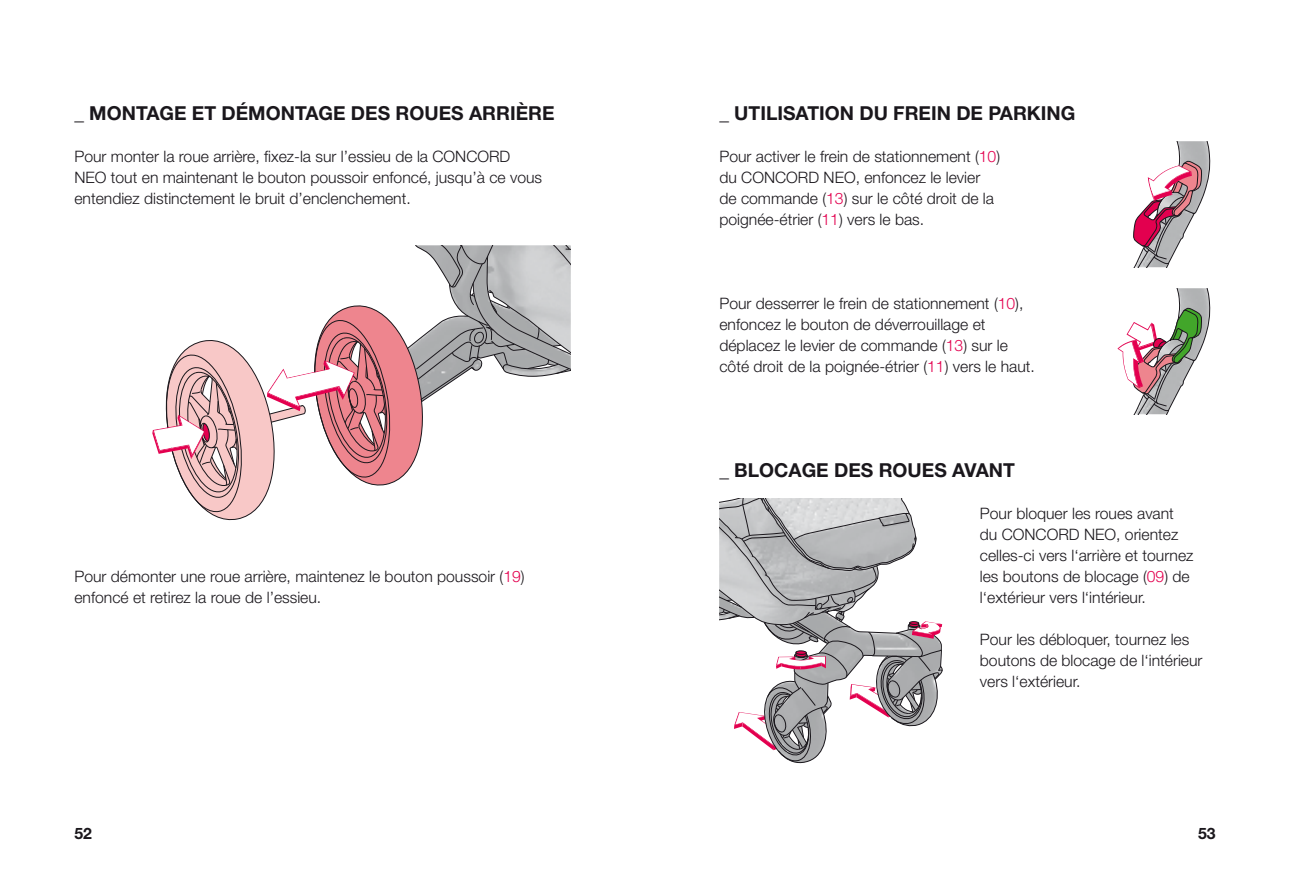
<style>
.page{position:relative;width:1290px;height:893px;background:#fff}
.page>*{position:absolute;margin:0;border:0;box-sizing:border-box;transform-origin:0 0}
.t1{font:700 19.25px "Helvetica Neue LT Pro";color:#1a171c}
.t2{font:300 15.75px/21px "Helvetica Neue LT Pro";color:#1a171c}
.t3{font:700 15.75px "Helvetica Neue LT Pro";color:#1a171c}
.s1{color:#e3004f}
</style>
<div class="page">
<svg style="left:152px;top:246px;width:418px;height:275px"></svg>
<svg style="left:719px;top:498px;width:224px;height:266px"></svg>
<svg style="left:1133px;top:141px;width:78px;height:126px"></svg>
<svg style="left:1117px;top:288px;width:94px;height:126px"></svg>
<p class="t1" style="left:74px;top:101px;width:482px">_ MONTAGE ET DÉMONTAGE DES ROUES ARRIÈRE</p>
<p class="t2" style="left:74px;top:146px;width:469px">Pour monter la roue arrière, fixez-la sur l’essieu de la CONCORD<br>NEO tout en maintenant le bouton poussoir enfoncé, jusqu’à ce vous entendiez distinctement le bruit d’enclenchement.</p>
<p class="t2" style="left:74px;top:566px;width:452px">Pour démonter une roue arrière, maintenez le bouton poussoir (<span class="s1">19</span>) enfoncé et retirez la roue de l’essieu.</p>
<p class="t3" style="left:74px;top:824px;width:19px">52</p>
<p class="t1" style="left:719px;top:101px;width:357px">_ UTILISATION DU FREIN DE PARKING</p>
<p class="t2" style="left:719px;top:146px;width:282px">Pour activer le frein de stationnement (<span class="s1">10</span>) du CONCORD NEO, enfoncez le levier de commande (<span class="s1">13</span>) sur le côté droit de la poignée-étrier (<span class="s1">11</span>) vers le bas.</p>
<p class="t2" style="left:719px;top:293px;width:317px">Pour desserrer le frein de stationnement (<span class="s1">10</span>), enfoncez le bouton de déverrouillage et déplacez le levier de commande (<span class="s1">13</span>) sur le côté droit de la poignée-étrier (<span class="s1">11</span>) vers le haut.</p>
<p class="t1" style="left:719px;top:458px;width:297px">_ BLOCAGE DES ROUES AVANT</p>
<p class="t2" style="left:980px;top:503px;width:215px">Pour bloquer les roues avant du CONCORD NEO, orientez celles-ci vers l‘arrière et tournez les boutons de blocage (<span class="s1">09</span>) de l‘extérieur vers l‘intérieur.</p>
<p class="t2" style="left:980px;top:629px;width:224px">Pour les débloquer, tournez les boutons de blocage de l‘intérieur vers l‘extérieur.</p>
<p class="t3" style="left:1198px;top:824px;width:19px">53</p>
</div>
